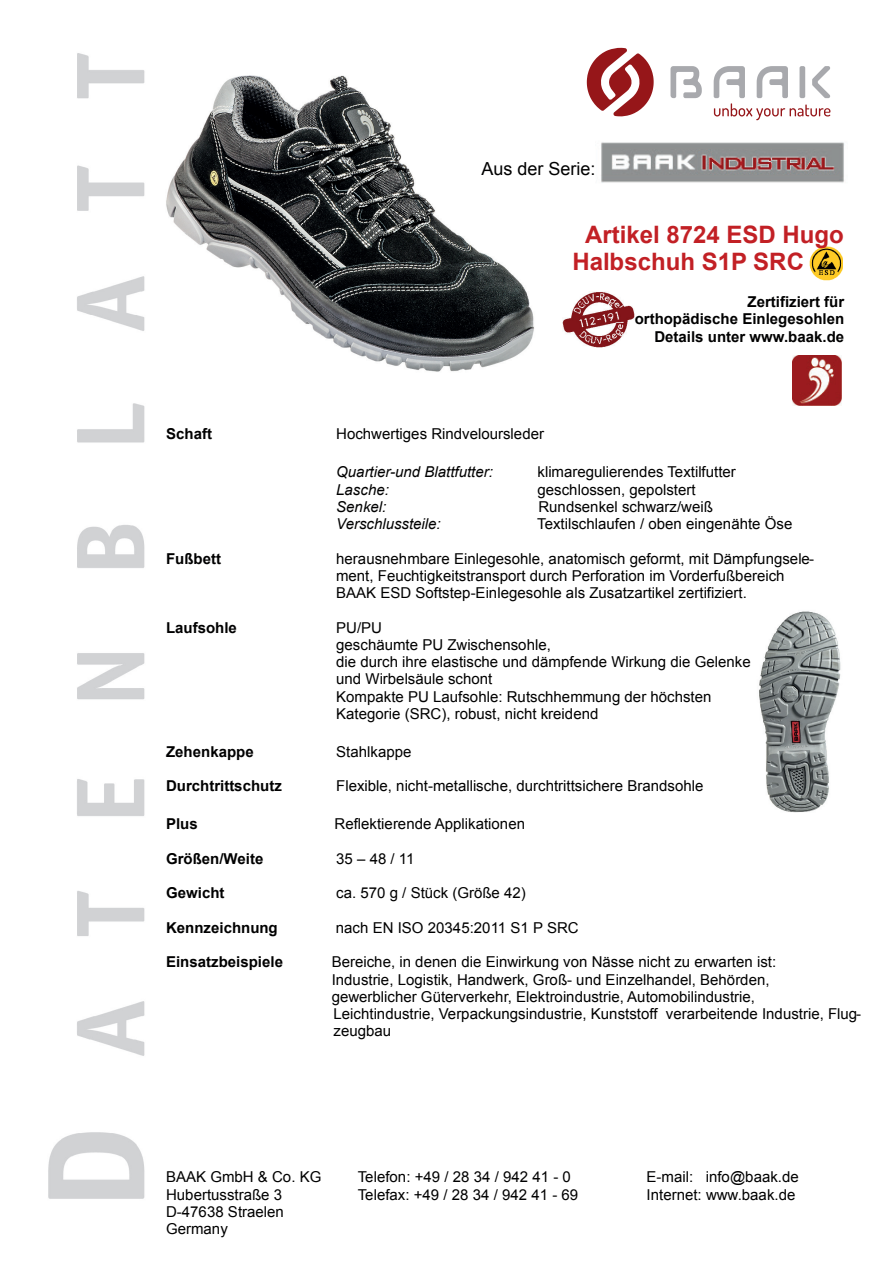
<style>
.page{position:relative;width:893px;height:1263px;background:#fff}
.page>*{position:absolute;margin:0;border:0;box-sizing:border-box;transform-origin:0 0}
.t1{font:700 24px/27.8px "Arial";color:#c22025}
.t2{font:18px "Arial";color:#000001}
.t3{font:15px/17.2px "Arial";color:#000001}
.t4{font:700 15px/17.2px "Arial";color:#000001;text-align:right}
.t5{font:italic 15px "Arial";color:#000001}
</style>
<div class="page">
<img style="left:166px;top:75px;width:397px;height:297px">
<img style="left:48px;top:53px;width:97px;height:1146px">
<img style="left:601px;top:142px;width:244px;height:41px">
<img style="left:563px;top:292px;width:71px;height:56px">
<img style="left:809px;top:246px;width:34px;height:34px">
<img style="left:759px;top:611px;width:82px;height:202px">
<img style="left:792px;top:356px;width:50px;height:49px">
<div style="left:559px;top:9px;width:296px;height:129px;background:#fff"></div>
<svg style="left:670px;top:66px;width:32px;height:32px"></svg>
<svg style="left:587px;top:48px;width:67px;height:69px"></svg>
<svg style="left:714px;top:66px;width:117px;height:54px"></svg>
<p class="t2" style="left:482px;top:160px;width:116px">Aus der Serie:</p>
<p class="t1" style="left:572px;top:223px;width:273px;text-indent:13px">Artikel 8724 ESD Hugo<br>Halbschuh S1P SRC</p>
<p class="t4" style="left:635px;top:295px;width:211px">Zertifiziert für<br>orthopädische Einlegesohlen<br>Details unter www.baak.de</p>
<p class="t4" style="left:166px;top:427px;width:47px">Schaft</p>
<p class="t3" style="left:336px;top:426px;width:209px">Hochwertiges Rindveloursleder</p>
<p class="t5" style="left:336px;top:466px;width:158px">Quartier-und Blattfutter:</p>
<p class="t3" style="left:537px;top:464px;width:200px">klimaregulierendes Textilfutter</p>
<p class="t5" style="left:336px;top:484px;width:54px">Lasche:</p>
<p class="t3" style="left:537px;top:481px;width:160px">geschlossen, gepolstert</p>
<p class="t5" style="left:336px;top:501px;width:52px">Senkel:</p>
<p class="t3" style="left:538px;top:498px;width:176px">Rundsenkel schwarz/weiß</p>
<p class="t5" style="left:336px;top:518px;width:106px">Verschlussteile:</p>
<p class="t3" style="left:537px;top:516px;width:257px">Textilschlaufen / oben eingenähte Öse</p>
<p class="t4" style="left:166px;top:551px;width:56px">Fußbett</p>
<p class="t3" style="left:336px;top:550px;width:479px">herausnehmbare Einlegesohle, anatomisch geformt, mit Dämpfungsele&shy;ment, Feuchtigkeitstransport durch Perforation im Vorderfußbereich<br>BAAK ESD Softstep-Einlegesohle als Zusatzartikel zertifiziert.</p>
<p class="t4" style="left:166px;top:620px;width:72px">Laufsohle</p>
<p class="t3" style="left:336px;top:619px;width:416px">PU/PU<br>geschäumte PU Zwischensohle,<br>die durch ihre elastische und dämpfende Wirkung die Gelenke und Wirbelsäule schont<br>Kompakte PU Laufsohle: Rutschhemmung der höchsten Kategorie (SRC), robust, nicht kreidend</p>
<p class="t4" style="left:166px;top:744px;width:89px">Zehenkappe</p>
<p class="t3" style="left:336px;top:743px;width:77px">Stahlkappe</p>
<p class="t4" style="left:166px;top:779px;width:117px">Durchtrittschutz</p>
<p class="t3" style="left:336px;top:778px;width:369px">Flexible, nicht-metallische, durchtrittsichere Brandsohle</p>
<p class="t4" style="left:166px;top:817px;width:33px">Plus</p>
<p class="t3" style="left:335px;top:816px;width:192px">Reflektierende Applikationen</p>
<p class="t4" style="left:166px;top:851px;width:99px">Größen/Weite</p>
<p class="t3" style="left:336px;top:850px;width:80px">35 – 48 / 11</p>
<p class="t4" style="left:166px;top:886px;width:60px">Gewicht</p>
<p class="t3" style="left:336px;top:885px;width:191px">ca. 570 g / Stück (Größe 42)</p>
<p class="t4" style="left:166px;top:920px;width:113px">Kennzeichnung</p>
<p class="t3" style="left:336px;top:919px;width:244px">nach EN ISO 20345:2011 S1 P SRC</p>
<p class="t4" style="left:166px;top:955px;width:118px">Einsatzbeispiele</p>
<p class="t3" style="left:332px;top:954px;width:531px">Bereiche, in denen die Einwirkung von Nässe nicht zu erwarten ist:<br>Industrie, Logistik, Handwerk, Groß- und Einzelhandel, Behörden,<br>gewerblicher Güterverkehr, Elektroindustrie, Automobilindustrie,<br>Leichtindustrie, Verpackungsindustrie, Kunststoff verarbeitende Industrie, Flug&shy;zeugbau</p>
<p class="t3" style="left:166px;top:1169px;width:157px">BAAK GmbH &amp; Co. KG</p>
<p class="t3" style="left:358px;top:1169px;width:214px">Telefon: +49 / 28 34 / 942 41 - 0</p>
<p class="t3" style="left:647px;top:1169px;width:154px">E-mail: info@baak.de</p>
<p class="t3" style="left:166px;top:1186px;width:118px">Hubertusstraße 3</p>
<p class="t3" style="left:358px;top:1186px;width:222px">Telefax: +49 / 28 34 / 942 41 - 69</p>
<p class="t3" style="left:647px;top:1186px;width:150px">Internet: www.baak.de</p>
<p class="t3" style="left:166px;top:1203px;width:119px">D-47638 Straelen<br>Germany</p>
</div>
